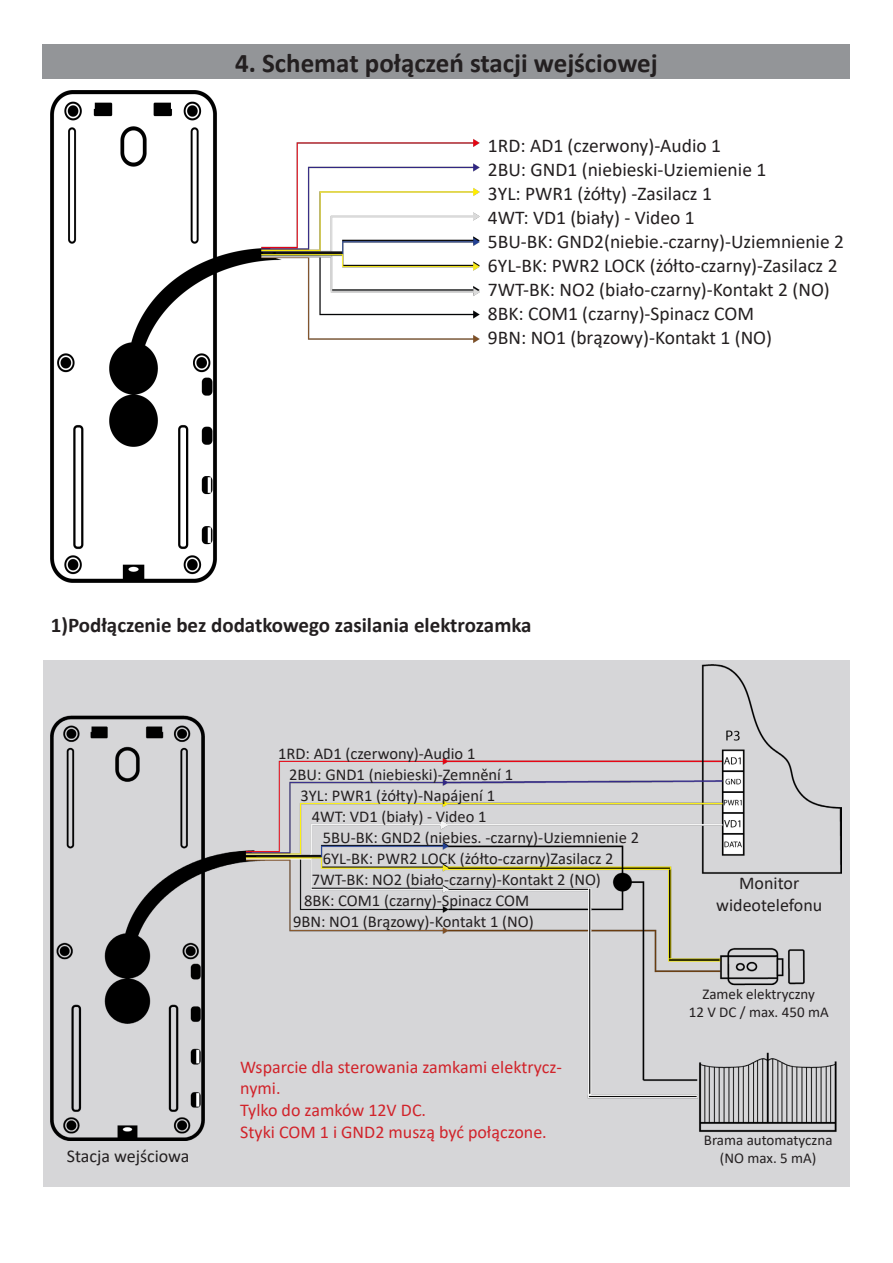
<style>
.page{position:relative;width:893px;height:1263px;background:#fff}
.page>*{position:absolute;margin:0;border:0;box-sizing:border-box;transform-origin:0 0}
.t1{font:700 27px "Calibri";color:#231f20}
.t2{font:700 21px "Calibri";color:#231f20}
.t3{font:19.5px "Calibri";color:#231f20}
.t4{font:18px/21.6px "Calibri";color:#d1232a}
.t5{font:18px/21.6px "Calibri";color:#231f20;text-align:center}
.t6{font:16.5px "Calibri";color:#231f20}
.t7{font:15px/18px "Calibri";color:#231f20;text-align:center}
</style>
<div class="page">
<div style="left:43px;top:660px;width:807px;height:526px;background:#d6d6d8"></div>
<div style="left:43px;top:44px;width:807px;height:35px;background:#939598"></div>
<img style="left:51px;top:90px;width:429px;height:492px">
<img style="left:51px;top:664px;width:791px;height:477px">
<p class="t1" style="left:235px;top:44px;width:424px">4. Schemat połączeń stacji wejściowej</p>
<p class="t3" style="left:488px;top:132px;width:235px">1RD: AD1 (czerwony)-Audio 1</p>
<p class="t3" style="left:488px;top:156px;width:280px">2BU: GND1 (niebieski-Uziemienie 1</p>
<p class="t3" style="left:488px;top:180px;width:225px">3YL: PWR1 (żółty) -Zasilacz 1</p>
<p class="t3" style="left:488px;top:204px;width:208px">4WT: VD1 (biały) - Video 1</p>
<p class="t3" style="left:488px;top:228px;width:358px">5BU-BK: GND2(niebie.-czarny)-Uziemnienie 2</p>
<p class="t3" style="left:488px;top:252px;width:351px">6YL-BK: PWR2 LOCK (żółto-czarny)-Zasilacz 2</p>
<p class="t3" style="left:488px;top:276px;width:343px">7WT-BK: NO2 (biało-czarny)-Kontakt 2 (NO)</p>
<p class="t3" style="left:488px;top:300px;width:268px">8BK: COM1 (czarny)-Spinacz COM</p>
<p class="t3" style="left:488px;top:324px;width:286px">9BN: NO1 (brązowy)-Kontakt 1 (NO)</p>
<p class="t2" style="left:51px;top:610px;width:482px">1)Podłączenie bez dodatkowego zasilania elektrozamka</p>
<p class="t6" style="left:278px;top:742px;width:199px">1RD: AD1 (czerwony)-Audio 1</p>
<p class="t6" style="left:289px;top:763px;width:225px">2BU: GND1 (niebieski)-Zemnění 1</p>
<p class="t6" style="left:300px;top:784px;width:196px">3YL: PWR1 (żółty)-Napájení 1</p>
<p class="t6" style="left:312px;top:805px;width:176px">4WT: VD1 (biały) - Video 1</p>
<p class="t6" style="left:323px;top:826px;width:318px">5BU-BK: GND2 (niebies. -czarny)-Uziemnienie 2</p>
<p class="t6" style="left:323px;top:847px;width:292px">6YL-BK: PWR2 LOCK (żółto-czarny)Zasilacz 2</p>
<p class="t6" style="left:312px;top:868px;width:291px">7WT-BK: NO2 (biało-czarny)-Kontakt 2 (NO)</p>
<p class="t6" style="left:304px;top:889px;width:227px">8BK: COM1 (czarny)-Spinacz COM</p>
<p class="t6" style="left:293px;top:910px;width:242px">9BN: NO1 (Brązowy)-Kontakt 1 (NO)</p>
<p class="t5" style="left:67px;top:1144px;width:124px">Stacja wejściowa</p>
<p class="t4" style="left:240px;top:1055px;width:323px">Wsparcie dla sterowania zamkami elektrycz&shy;nymi.</p>
<p class="t4" style="left:240px;top:1099px;width:187px">Tylko do zamków 12V DC.</p>
<p class="t4" style="left:240px;top:1120px;width:308px">Styki COM 1 i GND2 muszą być połączone.</p>
<p class="t5" style="left:716px;top:872px;width:108px">Monitor wideotelefonu</p>
<p class="t7" style="left:702px;top:984px;width:114px">Zamek elektryczny</p>
<p class="t7" style="left:689px;top:1002px;width:141px">12 V DC / max. 450 mA</p>
<p class="t7" style="left:704px;top:1130px;width:130px">Brama automatyczna (NO max. 5 mA)</p>
</div>
